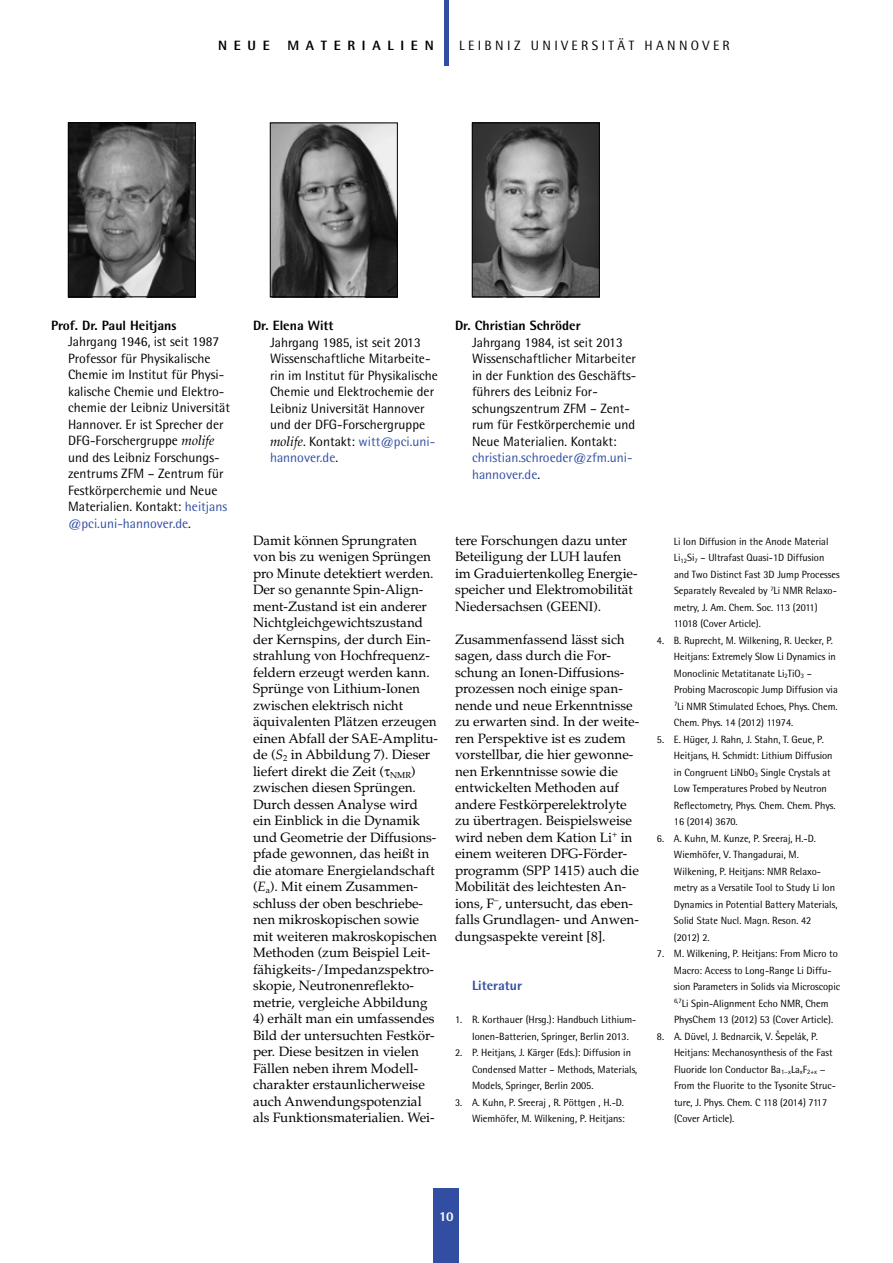
<style>
.page{position:relative;width:893px;height:1263px;background:#fff}
.page>*{position:absolute;margin:0;border:0;box-sizing:border-box;transform-origin:0 0}
.t1{font:13.5px/16.5px "Palatino";color:#000}
.t2{font:13.5px/16.5px "Rotis Semi Sans";color:#000}
.t3{font:800 13.5px "Rotis Semi Sans";color:#000}
.t4{font:13.5px/16.5px "Rotis Semi Sans";color:#314ea3}
.t5{font:13.5px "Rotis Semi Sans";letter-spacing:.25em;color:#000}
.t6{font:800 13.5px "Rotis Semi Sans";letter-spacing:.5em;color:#000}
.t7{font:800 13.5px "Rotis Semi Sans";color:#314ea3}
.t8{font:800 13.5px "Rotis Semi Sans";color:#fff}
.t9{font:10.5px/16.5px "Rotis Semi Sans";color:#000}
.s1{font-family:"Palatino";font-style:italic}
.s2{color:#314ea3}
.s3{color:#000}
.s4{font-style:italic}
</style>
<div class="page">
<div style="left:444px;top:0;width:5px;height:66px;background:#314ea3"></div>
<div style="left:434px;top:1188px;width:25px;height:75px;background:#314ea3"></div>
<img style="left:474px;top:125px;width:124px;height:170px">
<div style="left:472px;top:123px;width:128px;height:174px;border:1px solid #000"></div>
<img style="left:272px;top:125px;width:124px;height:170px">
<div style="left:270px;top:123px;width:128px;height:174px;border:1px solid #000"></div>
<img style="left:70px;top:125px;width:124px;height:170px">
<div style="left:68px;top:123px;width:128px;height:174px;border:1px solid #000"></div>
<p class="t3" style="left:218px;top:36px;width:53px">Neue</p>
<p class="t6" style="left:287px;top:36px;width:146px">Materialien</p>
<p class="t5" style="left:459px;top:37px;width:272px">leibniz universität hannover</p>
<p class="t3" style="left:51px;top:317px;width:127px">Prof. Dr. Paul Heitjans</p>
<p class="t2" style="left:68px;top:334px;width:163px">Jahrgang 1946, ist seit 1987<br>Professor für Physikalische<br>Chemie im Institut für Physi&shy;kalische Chemie und Elektro&shy;chemie der Leibniz Universität<br>Hannover. Er ist Sprecher der<br>DFG-Forschergruppe <span class="s1">molife </span>und des Leibniz Forschungs&shy;zentrums ZFM – Zentrum für<br>Festkörperchemie und Neue<br>Materialien. Kontakt: <span class="s2">heitjans @pci.uni-hannover.de</span>.</p>
<p class="t3" style="left:253px;top:317px;width:82px">Dr. Elena Witt</p>
<p class="t2" style="left:270px;top:334px;width:169px">Jahrgang 1985, ist seit 2013<br>Wissenschaftliche Mitarbeite&shy;rin im Institut für Physikalische<br>Chemie und Elektrochemie der<br>Leibniz Universität Hannover und der DFG-Forschergruppe <span class="s1">molife</span>. Kontakt: <span class="s2">witt@pci.uni&shy;hannover.de</span>.</p>
<p class="t3" style="left:455px;top:317px;width:127px">Dr. Christian Schröder</p>
<p class="t2" style="left:472px;top:334px;width:166px">Jahrgang 1984, ist seit 2013<br>Wissenschaftlicher Mitarbeiter in der Funktion des Geschäfts&shy;führers des Leibniz For&shy;schungszentrum ZFM – Zent&shy;rum für Festkörperchemie und<br>Neue Materialien. Kontakt:</p>
<p class="t4" style="left:472px;top:449px;width:162px">christian.schroeder@zfm.uni&shy;hannover.de<span class="s3">.</span></p>
<p class="t1" style="left:253px;top:532px;width:186px">Damit können Sprungraten von bis zu wenigen Sprüngen pro Minute detektiert werden.<br>Der so genannte Spin-Align&shy;ment-Zustand ist ein anderer<br>Nichtgleichgewichtszustand der Kernspins, der durch Ein&shy;strahlung von Hochfrequenz&shy;feldern erzeugt werden kann.<br>Sprünge von Lithium-Ionen zwischen elektrisch nicht äquivalenten Plätzen erzeugen einen Abfall der SAE-Amplitu&shy;de (<span class="s4">S</span><sub>2</sub> in Abbildung 7). Dieser liefert direkt die Zeit (▼<sub>NMR</sub>) zwischen diesen Sprüngen.<br>Durch dessen Analyse wird ein Einblick in die Dynamik und Geometrie der Diffusions&shy;pfade gewonnen, das heißt in die atomare Energielandschaft (<span class="s4">E</span><sub>a</sub>). Mit einem Zusammen&shy;schluss der oben beschriebe&shy;nen mikroskopischen sowie mit weiteren makroskopischen<br>Methoden (zum Beispiel Leit&shy;fähigkeits-/Impedanzspektro&shy;skopie, Neutronenreflekto&shy;metrie, vergleiche Abbildung</p>
<p class="t1" style="left:253px;top:1010px;width:183px">4) erhält man ein umfassendes<br>Bild der untersuchten Festkör&shy;per. Diese besitzen in vielen<br>Fällen neben ihrem Modell&shy;charakter erstaunlicherweise auch Anwendungspotenzial als Funktionsmaterialien. Wei-</p>
<p class="t1" style="left:455px;top:532px;width:184px">tere Forschungen dazu unter<br>Beteiligung der LUH laufen im Graduiertenkolleg Energie&shy;speicher und Elektromobilität<br>Niedersachsen (GEENI).</p>
<p class="t1" style="left:455px;top:631px;width:186px">Zusammenfassend lässt sich sagen, dass durch die For&shy;schung an Ionen-Diffusions&shy;prozessen noch einige span&shy;nende und neue Erkenntnisse zu erwarten sind. In der weite&shy;ren Perspektive ist es zudem vorstellbar, die hier gewonne&shy;nen Erkenntnisse sowie die entwickelten Methoden auf andere Festkörperelektrolyte zu übertragen. Beispielsweise wird neben dem Kation Li<sup>+</sup> in einem weiteren DFG-Förder&shy;programm (SPP 1415) auch die<br>Mobilität des leichtesten An&shy;ions, F<sup>–</sup>, untersucht, das eben&shy;falls Grundlagen- und Anwen&shy;dungsaspekte vereint [8].</p>
<p class="t7" style="left:472px;top:977px;width:52px">Literatur</p>
<p class="t9" style="left:472px;top:1011px;width:166px;text-indent:-17px">1. R. Korthauer (Hrsg.): Handbuch Lithium-<br>Ionen-Batterien, Springer, Berlin 2013.</p>
<p class="t9" style="left:472px;top:1044px;width:167px;text-indent:-17px">2. P. Heitjans, J. Kärger (Eds.): Diffusion in<br>Condensed Matter – Methods, Materials,<br>Models, Springer, Berlin 2005.</p>
<p class="t9" style="left:455px;top:1094px;width:171px;text-align:right">3. A. Kuhn, P. Sreeraj , R. Pöttgen , H.-D.<br>Wiemhöfer, M. Wilkening, P. Heitjans:</p>
<p class="t9" style="left:674px;top:533px;width:167px">Li Ion Diffusion in the Anode Material Li<sub>12</sub>Si<sub>7</sub> – Ultrafast Quasi-1D Diffusion and Two Distinct Fast 3D Jump Processes Separately Revealed by <sup>7</sup>Li NMR Relaxo&shy;metry, J. Am. Chem. Soc. 113 (2011)<br>11018 (Cover Article).</p>
<p class="t9" style="left:674px;top:632px;width:165px;text-indent:-17px">4. B. Ruprecht, M. Wilkening, R. Uecker, P.<br>Heitjans: Extremely Slow Li Dynamics in Monoclinic Metatitanate Li<sub>2</sub>TiO<sub>3</sub> – Probing Macroscopic Jump Diffusion via <sup>7</sup>Li NMR Stimulated Echoes, Phys. Chem.<br>Chem. Phys. 14 (2012) 11974.</p>
<p class="t9" style="left:674px;top:731px;width:163px;text-indent:-17px">5. E. Hüger, J. Rahn, J. Stahn, T. Geue, P.<br>Heitjans, H. Schmidt: Lithium Diffusion in Congruent LiNbO<sub>3</sub> Single Crystals at Low Temperatures Probed by Neutron Reflectometry, Phys. Chem. Chem. Phys.<br>16 (2014) 3670.</p>
<p class="t9" style="left:674px;top:830px;width:165px;text-indent:-17px">6. A. Kuhn, M. Kunze, P. Sreeraj, H.-D.<br>Wiemhöfer, V. Thangadurai, M.<br>Wilkening, P. Heitjans: NMR Relaxo&shy;metry as a Versatile Tool to Study Li Ion<br>Dynamics in Potential Battery Materials,<br>Solid State Nucl. Magn. Reson. 42 (2012) 2.</p>
<p class="t9" style="left:674px;top:945px;width:168px;text-indent:-17px">7. M. Wilkening, P. Heitjans: From Micro to Macro: Access to Long-Range Li Diffu&shy;sion Parameters in Solids via Microscopic <sup>6,7</sup>Li Spin-Alignment Echo NMR, Chem PhysChem 13 (2012) 53 (Cover Article).</p>
<p class="t9" style="left:674px;top:1028px;width:164px;text-indent:-17px">8. A. Düvel, J. Bednarcik, V. Šepelák, P.<br>Heitjans: Mechanosynthesis of the Fast Fluoride Ion Conductor Ba<sub>1−x</sub>La<sub>x</sub>F<sub>2+x</sub> − From the Fluorite to the Tysonite Struc&shy;ture, J. Phys. Chem. C 118 (2014) 7117 (Cover Article).</p>
<p class="t8" style="left:439px;top:1208px;width:16px">10</p>
</div>
